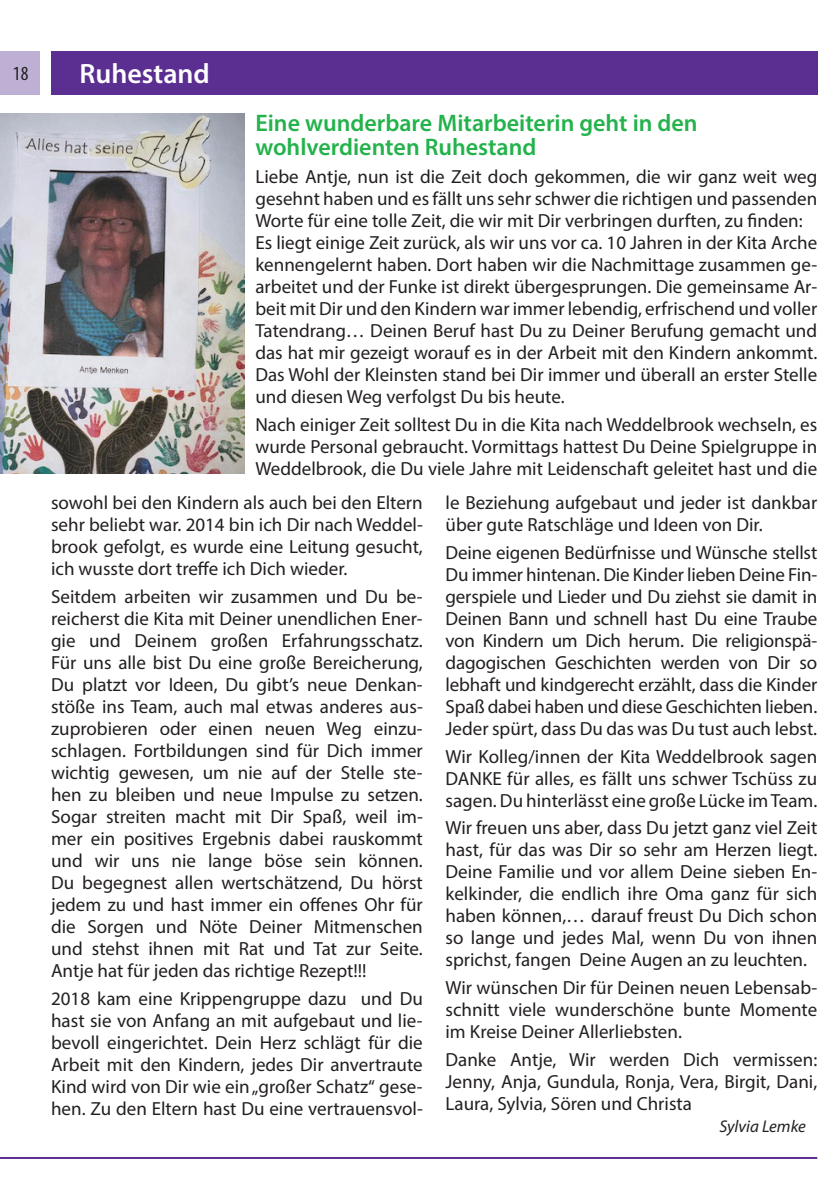
<style>
.page{position:relative;width:840px;height:1191px;background:#fff}
.page>*{position:absolute;margin:0;border:0;box-sizing:border-box;transform-origin:0 0}
.t1{font:600 28px "Myriad Pro";color:#fff}
.t2{font:600 24px/24px "Myriad Pro";color:#23b24b}
.t3{font:condensed 20px "Myriad Pro";color:#231f20}
.t4{font:19px/22px "Myriad Pro";color:#231f20;text-align:justify}
.t5{font:italic 17px "Myriad Pro";color:#231f20}
</style>
<div class="page">
<div style="left:0;top:51px;width:40px;height:43px;background:#beafd4"></div>
<div style="left:51px;top:51px;width:765px;height:43px;background:#5b2e91"></div>
<hr style="left:0;top:1157px;width:816px;height:2px;background:#5b2e91">
<img style="left:0;top:113px;width:244px;height:360px">
<p class="t3" style="left:13px;top:62px;width:17px">18</p>
<h1 class="t1" style="left:79px;top:56px;width:132px">Ruhestand</h1>
<p class="t2" style="left:255px;top:111px;width:443px">Eine wunderbare Mitarbeiterin geht in den wohlverdienten Ruhestand</p>
<p class="t4" style="left:255px;top:165px;width:563px;text-align:left">Liebe Antje, nun ist die Zeit doch gekommen, die wir ganz weit weg gesehnt haben und es fällt uns sehr schwer die richtigen und passenden Worte für eine tolle Zeit, die wir mit Dir verbringen durften, zu finden:<br>Es liegt einige Zeit zurück, als wir uns vor ca. 10 Jahren in der Kita Arche kennengelernt haben. Dort haben wir die Nachmittage zusammen ge&shy;arbeitet und der Funke ist direkt übergesprungen. Die gemeinsame Ar&shy;beit mit Dir und den Kindern war immer lebendig, erfrischend und voller Tatendrang… Deinen Beruf hast Du zu Deiner Berufung gemacht und das hat mir gezeigt worauf es in der Arbeit mit den Kindern ankommt.<br>Das Wohl der Kleinsten stand bei Dir immer und überall an erster Stelle und diesen Weg verfolgst Du bis heute.</p>
<p class="t4" style="left:255px;top:413px;width:563px">Nach einiger Zeit solltest Du in die Kita nach Weddelbrook wechseln, es wurde Personal gebraucht. Vormittags hattest Du Deine Spielgruppe in Weddelbrook, die Du viele Jahre mit Leidenschaft geleitet hast und die</p>
<p class="t4" style="left:51px;top:491px;width:373px">sowohl bei den Kindern als auch bei den Eltern sehr beliebt war. 2014 bin ich Dir nach Weddel&shy;brook gefolgt, es wurde eine Leitung gesucht, ich wusste dort treffe ich Dich wieder.</p>
<p class="t4" style="left:51px;top:585px;width:373px">Seitdem arbeiten wir zusammen und Du be&shy;reicherst die Kita mit Deiner unendlichen Ener&shy;gie und Deinem großen Erfahrungsschatz.<br>Für uns alle bist Du eine große Bereicherung, Du platzt vor Ideen, Du gibt’s neue Denkan&shy;stöße ins Team, auch mal etwas anderes aus&shy;zuprobieren oder einen neuen Weg einzu&shy;schlagen. Fortbildungen sind für Dich immer wichtig gewesen, um nie auf der Stelle ste&shy;hen zu bleiben und neue Impulse zu setzen.<br>Sogar streiten macht mit Dir Spaß, weil im&shy;mer ein positives Ergebnis dabei rauskommt und wir uns nie lange böse sein können.<br>Du begegnest allen wertschätzend, Du hörst jedem zu und hast immer ein offenes Ohr für die Sorgen und Nöte Deiner Mitmenschen und stehst ihnen mit Rat und Tat zur Seite.<br>Antje hat für jeden das richtige Rezept!!!</p>
<p class="t4" style="left:51px;top:987px;width:373px">2018 kam eine Krippengruppe dazu und Du hast sie von Anfang an mit aufgebaut und lie&shy;bevoll eingerichtet. Dein Herz schlägt für die Arbeit mit den Kindern, jedes Dir anvertraute Kind wird von Dir wie ein „großer Schatz“ gese&shy;hen. Zu den Eltern hast Du eine vertrauensvol-</p>
<p class="t4" style="left:445px;top:491px;width:373px">le Beziehung aufgebaut und jeder ist dankbar über gute Ratschläge und Ideen von Dir.</p>
<p class="t4" style="left:445px;top:541px;width:373px">Deine eigenen Bedürfnisse und Wünsche stellst Du immer hintenan. Die Kinder lieben Deine Fin&shy;gerspiele und Lieder und Du ziehst sie damit in Deinen Bann und schnell hast Du eine Traube von Kindern um Dich herum. Die religionspä&shy;dagogischen Geschichten werden von Dir so lebhaft und kindgerecht erzählt, dass die Kinder Spaß dabei haben und diese Geschichten lieben.<br>Jeder spürt, dass Du das was Du tust auch lebst.</p>
<p class="t4" style="left:445px;top:745px;width:373px">Wir Kolleg/innen der Kita Weddelbrook sagen DANKE für alles, es fällt uns schwer Tschüss zu sagen. Du hinterlässt eine große Lücke im Team.</p>
<p class="t4" style="left:445px;top:816px;width:373px">Wir freuen uns aber, dass Du jetzt ganz viel Zeit hast, für das was Dir so sehr am Herzen liegt.<br>Deine Familie und vor allem Deine sieben En&shy;kelkinder, die endlich ihre Oma ganz für sich haben können,… darauf freust Du Dich schon so lange und jedes Mal, wenn Du von ihnen sprichst, fangen Deine Augen an zu leuchten.</p>
<p class="t4" style="left:445px;top:976px;width:373px">Wir wünschen Dir für Deinen neuen Lebensab&shy;schnitt viele wunderschöne bunte Momente im Kreise Deiner Allerliebsten.</p>
<p class="t4" style="left:445px;top:1048px;width:373px">Danke Antje, Wir werden Dich vermissen:<br>Jenny, Anja, Gundula, Ronja, Vera, Birgit, Dani, Laura, Sylvia, Sören und Christa</p>
<p class="t5" style="left:719px;top:1116px;width:88px">Sylvia Lemke</p>
</div>
